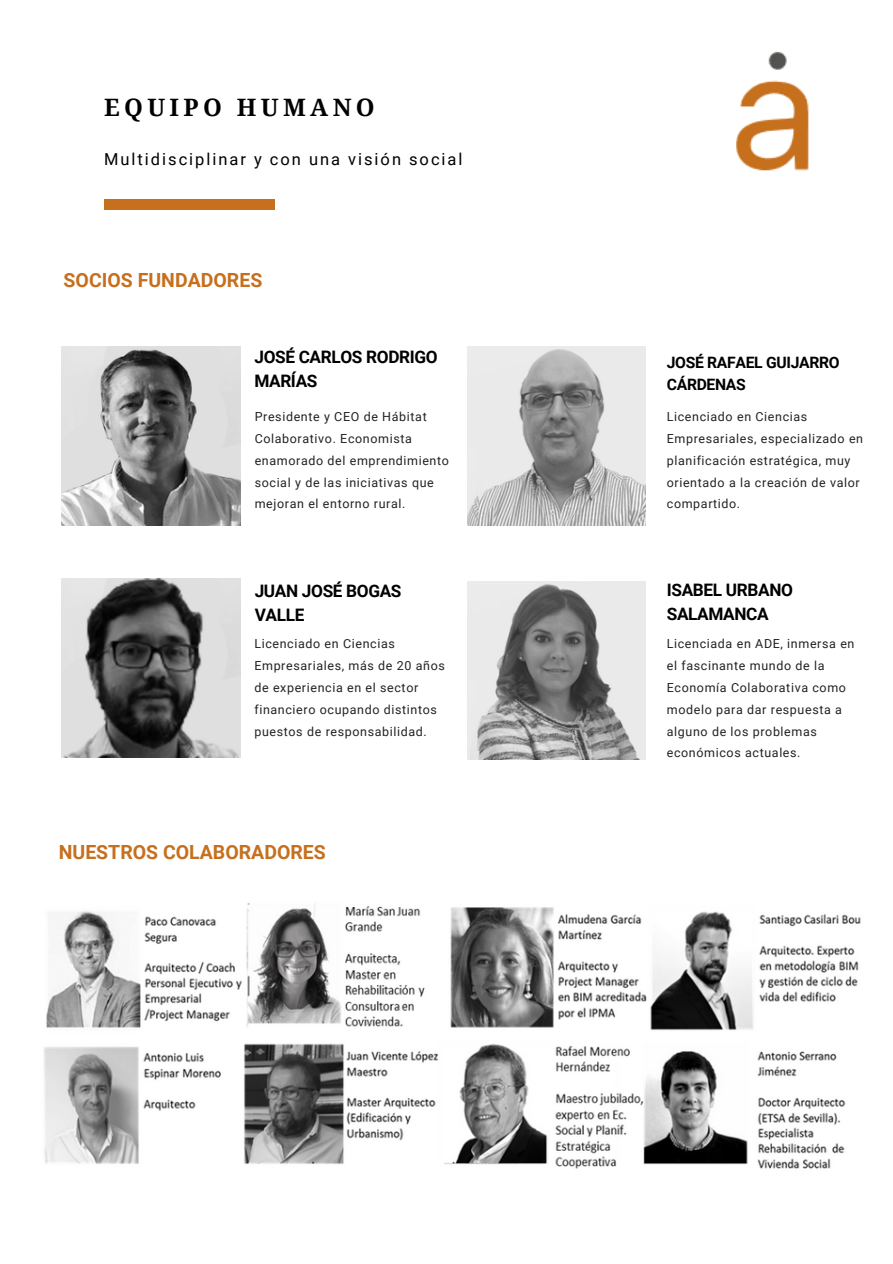
<style>
.page{position:relative;width:893px;height:1264px;background:#fff}
.page>*{position:absolute;margin:0;border:0;box-sizing:border-box;transform-origin:0 0}
.t1{font:700 24px "Noto Serif";letter-spacing:.18em;color:#000}
.t2{font:700 19.5px "Roboto";color:#c66f1d}
.t3{font:700 17.25px/24px "Roboto";letter-spacing:-.02em;color:#000}
.t4{font:16.5px "Roboto";letter-spacing:.12em;color:#000}
.t5{font:700 15.75px/21.9px "Roboto";letter-spacing:-.02em;color:#000}
.t6{font:12.45px/21.9px "Roboto";letter-spacing:.05em;color:#222}
</style>
<div class="page">
<img style="left:62px;top:346px;width:178px;height:179px">
<img style="left:467px;top:346px;width:178px;height:179px">
<img style="left:62px;top:579px;width:178px;height:178px">
<img style="left:467px;top:581px;width:178px;height:178px">
<img style="left:43px;top:903px;width:818px;height:266px">
<div style="left:104px;top:199px;width:171px;height:10px;background:#c66f1d"></div>
<img style="left:736px;top:51px;width:73px;height:120px">
<h1 class="t1" style="left:104px;top:91px;width:272px">EQUIPO HUMANO</h1>
<h3 class="t4" style="left:104px;top:150px;width:360px">Multidisciplinar y con una visión social</h3>
<h2 class="t2" style="left:64px;top:268px;width:200px">SOCIOS FUNDADORES</h2>
<h3 class="t3" style="left:254px;top:345px;width:185px">JOSÉ CARLOS RODRIGO<br>MARÍAS</h3>
<p class="t5" style="left:666px;top:351px;width:174px">JOSÉ RAFAEL GUIJARRO<br>CÁRDENAS</p>
<p class="t6" style="left:666px;top:406px;width:198px">Licenciado en Ciencias<br>Empresariales, especializado en planificación estratégica, muy orientado a la creación de valor compartido.</p>
<p class="t6" style="left:255px;top:406px;width:196px">Presidente y CEO de Hábitat<br>Colaborativo. Economista enamorado del emprendimiento social y de las iniciativas que mejoran el entorno rural.</p>
<h3 class="t3" style="left:255px;top:579px;width:148px">JUAN JOSÉ BOGAS<br>VALLE</h3>
<h3 class="t3" style="left:666px;top:578px;width:128px">ISABEL URBANO<br>SALAMANCA</h3>
<p class="t6" style="left:254px;top:633px;width:192px">Licenciado en Ciencias<br>Empresariales, más de 20 años de experiencia en el sector financiero ocupando distintos puestos de responsabilidad.</p>
<p class="t6" style="left:666px;top:633px;width:189px">Licenciada en ADE, inmersa en el fascinante mundo de la<br>Economía Colaborativa como modelo para dar respuesta a alguno de los problemas económicos actuales.</p>
<h2 class="t2" style="left:59px;top:840px;width:268px">NUESTROS COLABORADORES</h2>
</div>
